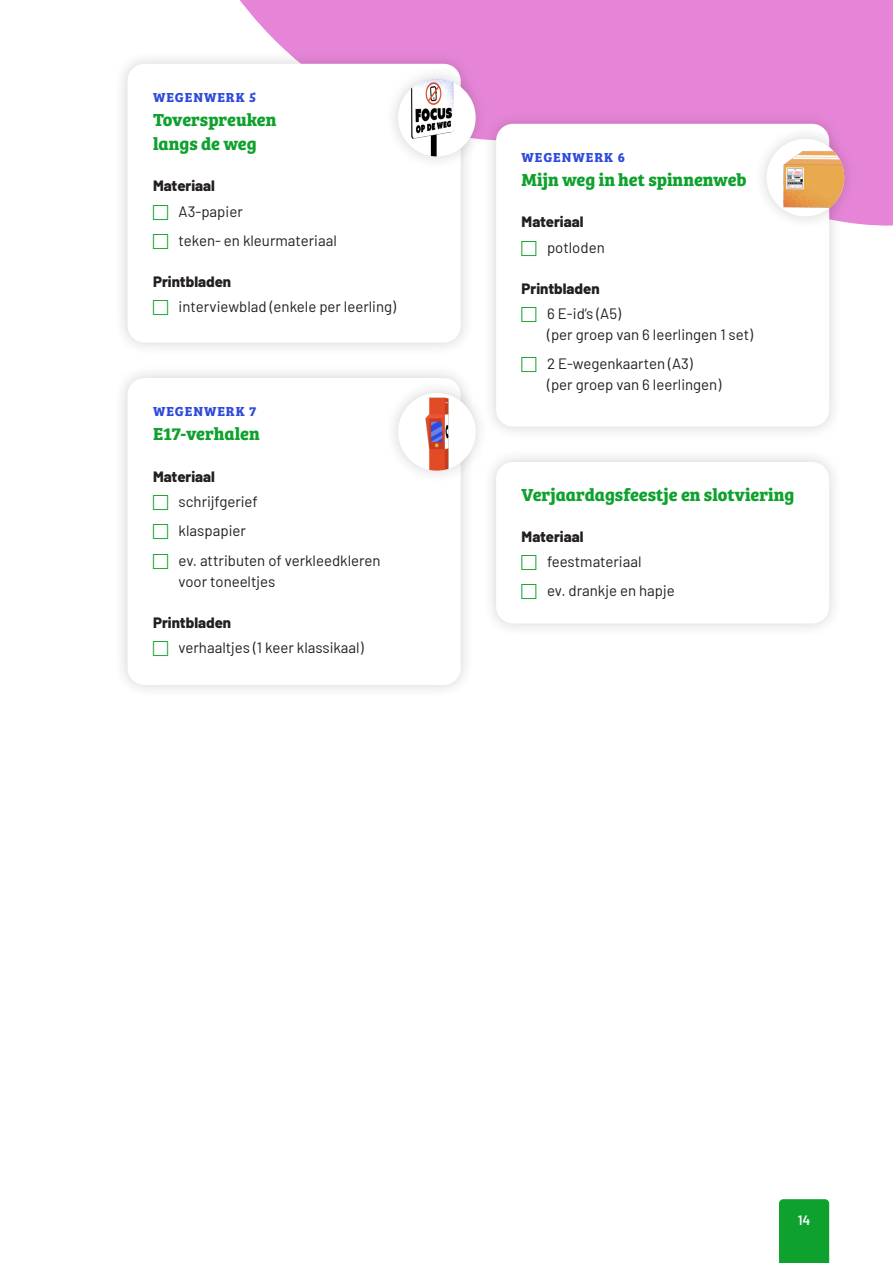
<style>
.page{position:relative;width:893px;height:1263px;background:#fff}
.page>*{position:absolute;margin:0;border:0;box-sizing:border-box;transform-origin:0 0}
.t1{font:700 18px/24px "Bree Serif";color:#0fa12e}
.t2{font:15px/21px "Barlow";color:#231f20}
.t3{font:800 15px "Barlow";color:#231f20}
.t4{font:700 13.5px "Bree Serif";letter-spacing:.07em;color:#2e4adb}
.t5{font:600 13.5px "Barlow";color:#fff}
</style>
<div class="page">
<div style="left:240px;top:0;width:653px;height:226px;background:#e685d7"></div>
<div style="left:779px;top:1199px;width:50px;height:64px;background:#0fa12e"></div>
<div style="left:113px;top:49px;width:362px;height:308px;background:#231f20;opacity:.2"></div>
<div style="left:128px;top:64px;width:333px;height:279px;background:#fff;border-radius:17px"></div>
<div style="left:482px;top:109px;width:362px;height:331px;background:#231f20;opacity:.2"></div>
<div style="left:496px;top:124px;width:333px;height:303px;background:#fff;border-radius:17px"></div>
<div style="left:113px;top:364px;width:362px;height:335px;background:#f8f7f8"></div>
<div style="left:128px;top:378px;width:333px;height:307px;background:#fff;border-radius:17px"></div>
<div style="left:482px;top:448px;width:362px;height:190px;background:#231f20;opacity:.2"></div>
<div style="left:496px;top:462px;width:333px;height:161px;background:#fff;border-radius:17px"></div>
<div style="left:384px;top:65px;width:106px;height:105px;background:#231f20;opacity:.2"></div>
<img style="left:398px;top:79px;width:78px;height:77px;border-radius:39px">
<div style="left:753px;top:125px;width:105px;height:105px;background:#231f20;opacity:.2"></div>
<div style="left:767px;top:139px;width:77px;height:77px;background:#fff;border-radius:50%"></div>
<img style="left:775px;top:139px;width:69px;height:77px">
<div style="left:384px;top:379px;width:106px;height:105px;background:#231f20;opacity:.2"></div>
<img style="left:398px;top:393px;width:78px;height:78px;border-radius:39px">
<p class="t4" style="left:153px;top:87px;width:104px">WEGENWERK 5</p>
<p class="t1" style="left:153px;top:107px;width:125px">Toverspreuken langs de weg</p>
<p class="t3" style="left:153px;top:175px;width:63px">Materiaal</p>
<p class="t2" style="left:179px;top:199px;width:66px">A3-papier</p>
<p class="t2" style="left:179px;top:229px;width:160px">teken- en kleurmateriaal</p>
<p class="t3" style="left:153px;top:270px;width:80px">Printbladen</p>
<p class="t2" style="left:179px;top:295px;width:219px">interviewblad (enkele per leerling)</p>
<p class="t4" style="left:153px;top:401px;width:105px">WEGENWERK 7</p>
<p class="t1" style="left:153px;top:421px;width:108px">E17-verhalen</p>
<p class="t3" style="left:153px;top:465px;width:63px">Materiaal</p>
<p class="t2" style="left:179px;top:490px;width:81px">schrijfgerief</p>
<p class="t2" style="left:179px;top:519px;width:69px">klaspapier</p>
<p class="t2" style="left:179px;top:549px;width:204px">ev. attributen of verkleedkleren voor toneeltjes</p>
<p class="t3" style="left:153px;top:611px;width:80px">Printbladen</p>
<p class="t2" style="left:179px;top:636px;width:186px">verhaaltjes (1 keer klassikaal)</p>
<p class="t4" style="left:522px;top:147px;width:105px">WEGENWERK 6</p>
<p class="t1" style="left:522px;top:167px;width:227px">Mijn weg in het spinnenweb</p>
<p class="t3" style="left:522px;top:211px;width:63px">Materiaal</p>
<p class="t2" style="left:547px;top:235px;width:59px">potloden</p>
<p class="t3" style="left:522px;top:277px;width:80px">Printbladen</p>
<p class="t2" style="left:547px;top:302px;width:207px">6 E-id’s (A5)<br>(per groep van 6 leerlingen 1 set)</p>
<p class="t2" style="left:547px;top:352px;width:176px">2 E-wegenkaarten (A3) (per groep van 6 leerlingen)</p>
<p class="t1" style="left:522px;top:481px;width:274px">Verjaardagsfeestje en slotviering</p>
<p class="t3" style="left:522px;top:525px;width:63px">Materiaal</p>
<p class="t2" style="left:547px;top:550px;width:96px">feestmateriaal</p>
<p class="t2" style="left:547px;top:579px;width:129px">ev. drankje en hapje</p>
<p class="t5" style="left:798px;top:1211px;width:14px">14</p>
</div>
